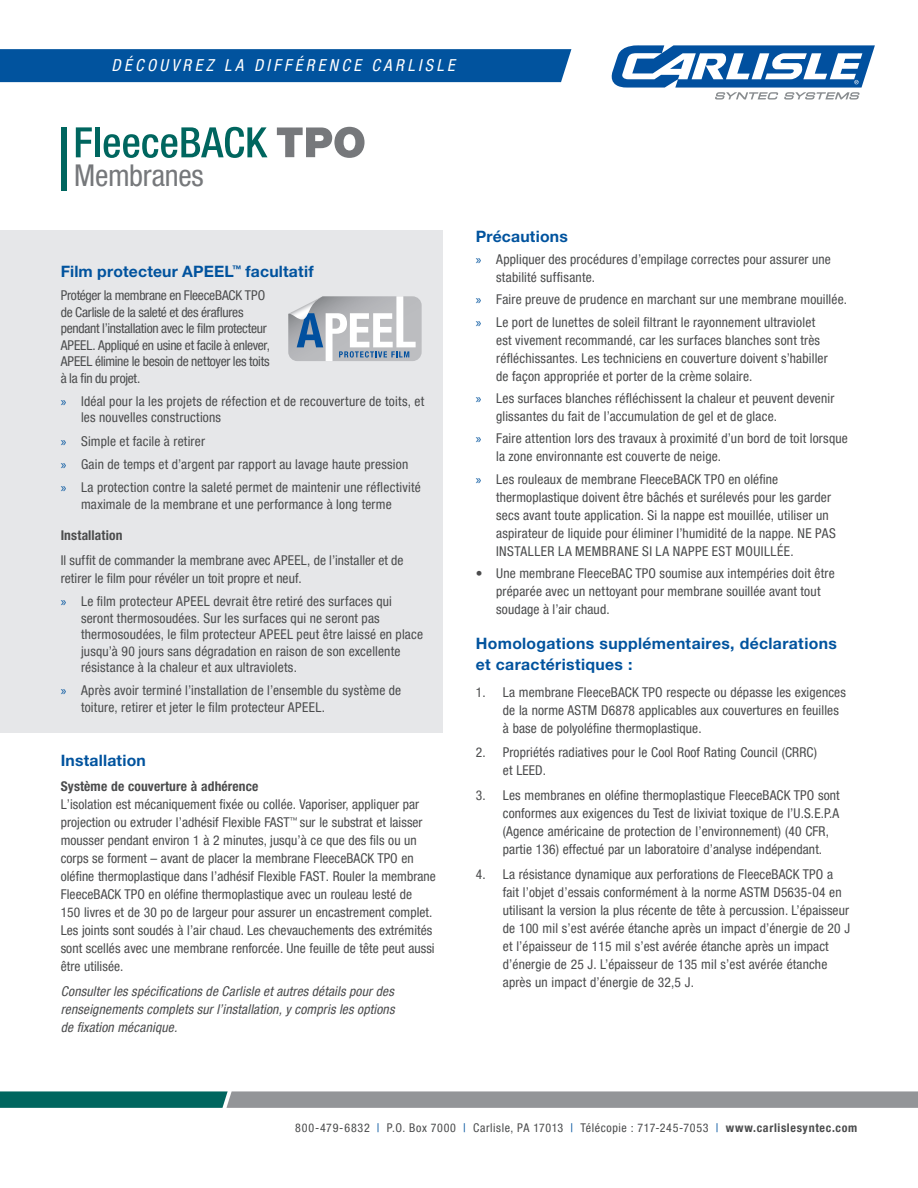
<style>
.page{position:relative;width:918px;height:1188px;background:#fff}
.page>*{position:absolute;margin:0;border:0;box-sizing:border-box;transform-origin:0 0}
.t1{font:condensed 30px "Helvetica Neue LT Pro";letter-spacing:-.01em;color:#76787b}
.t2{font:italic condensed 16.5px "Helvetica Neue LT Pro";letter-spacing:.21em;color:#fff}
.t3{font:700 15.75px/21px "Helvetica Neue LT Pro";letter-spacing:.02em;color:#01539e}
.t4{font:condensed 13.5px/18px "Helvetica Neue LT Pro";letter-spacing:.01em;color:#4b4c4d}
.t5{font:condensed 13.5px/16.5px "Helvetica Neue LT Pro";letter-spacing:-.02em;color:#4b4c4d}
.t6{font:italic condensed 13.5px/18px "Helvetica Neue LT Pro";letter-spacing:.015em;color:#4b4c4d;text-align:justify}
.t7{font:700 condensed 13.5px "Helvetica Neue LT Pro";letter-spacing:.01em;color:#4b4c4d}
.t8{font:condensed 12px "Helvetica Neue LT Pro";letter-spacing:.05em;color:#4b4c4d}
.s1{font-family:"Myriad Pro";font-stretch:normal;color:#01539e}
.s2{color:#01539e}
.s3{font-weight:700}
</style>
<div class="page">
<svg style="left:277px;top:127px;width:88px;height:31px"></svg>
<svg style="left:76px;top:127px;width:16px;height:30px"></svg>
<div style="left:95px;top:127px;width:5px;height:30px;background:#00665f"></div>
<svg style="left:104px;top:127px;width:164px;height:31px"></svg>
<div style="left:61px;top:127px;width:6px;height:64px;background:#00665f"></div>
<div style="left:0;top:230px;width:442px;height:502px;background:#e6e7e9"></div>
<svg style="left:288px;top:296px;width:134px;height:65px;background:#b9c0c8"></svg>
<svg style="left:0;top:1091px;width:918px;height:17px;background:#748d8e"></svg>
<div style="left:0;top:49px;width:571px;height:33px;background:#01539e"></div>
<svg style="left:612px;top:45px;width:263px;height:55px"></svg>
<p class="t2" style="left:112px;top:55px;width:345px">DÉCOUVREZ LA DIFFÉRENCE CARLISLE</p>
<p class="t1" style="left:74px;top:158px;width:131px">Membranes</p>
<p class="t3" style="left:61px;top:260px;width:254px">Film protecteur APEEL<sup>™</sup> facultatif</p>
<p class="t5" style="left:61px;top:287px;width:211px">Protéger la membrane en FleeceBACK TPO de Carlisle de la saleté et des éraflures pendant l’installation avec le film protecteur APEEL. Appliqué en usine et facile à enlever, APEEL élimine le besoin de nettoyer les toits à la fin du projet.</p>
<p class="t4" style="left:81px;top:393px;width:345px;line-height:16.5px;text-indent:-20px"><span class="s1">»</span> Idéal pour la les projets de réfection et de recouverture de toits, et les nouvelles constructions</p>
<p class="t4" style="left:61px;top:432px;width:146px"><span class="s1">»</span> Simple et facile à retirer</p>
<p class="t4" style="left:61px;top:455px;width:349px"><span class="s1">»</span> Gain de temps et d’argent par rapport au lavage haute pression</p>
<p class="t4" style="left:81px;top:479px;width:341px;line-height:16.5px;text-indent:-20px"><span class="s1">»</span> La protection contre la saleté permet de maintenir une réflectivité maximale de la membrane et une performance à long terme</p>
<p class="t7" style="left:61px;top:527px;width:63px">Installation</p>
<p class="t4" style="left:61px;top:551px;width:344px">Il suffit de commander la membrane avec APEEL, de l’installer et de retirer le film pour révéler un toit propre et neuf.</p>
<p class="t4" style="left:81px;top:593px;width:344px;line-height:16.5px;text-indent:-20px"><span class="s1">»</span> Le film protecteur APEEL devrait être retiré des surfaces qui seront thermosoudées. Sur les surfaces qui ne seront pas thermosoudées, le film protecteur APEEL peut être laissé en place jusqu’à 90 jours sans dégradation en raison de son excellente résistance à la chaleur et aux ultraviolets.</p>
<p class="t4" style="left:81px;top:682px;width:322px;line-height:16.5px;text-indent:-20px"><span class="s1">»</span> Après avoir terminé l’installation de l’ensemble du système de toiture, retirer et jeter le film protecteur APEEL.</p>
<p class="t3" style="left:61px;top:750px;width:87px">Installation</p>
<p class="t7" style="left:61px;top:778px;width:199px">Système de couverture à adhérence</p>
<p class="t4" style="left:61px;top:795px;width:377px">L’isolation est mécaniquement fixée ou collée. Vaporiser, appliquer par projection ou extruder l’adhésif Flexible FAST<sup>™</sup> sur le substrat et laisser mousser pendant environ 1 à 2 minutes, jusqu’à ce que des fils ou un corps se forment – avant de placer la membrane FleeceBACK TPO en oléfine thermoplastique dans l’adhésif Flexible FAST. Rouler la membrane FleeceBACK TPO en oléfine thermoplastique avec un rouleau lesté de<br>150 livres et de 30 po de largeur pour assurer un encastrement complet.<br>Les joints sont soudés à l’air chaud. Les chevauchements des extrémités sont scellés avec une membrane renforcée. Une feuille de tête peut aussi être utilisée.</p>
<p class="t6" style="left:61px;top:982px;width:335px">Consulter les spécifications de Carlisle et autres détails pour des renseignements complets sur l’installation, y compris les options de fixation mécanique.</p>
<p class="t3" style="left:476px;top:225px;width:94px">Précautions</p>
<p class="t4" style="left:496px;top:250px;width:336px;text-indent:-20px"><span class="s1">»</span> Appliquer des procédures d’empilage correctes pour assurer une stabilité suffisante.</p>
<p class="t4" style="left:476px;top:291px;width:373px"><span class="s1">»</span> Faire preuve de prudence en marchant sur une membrane mouillée.</p>
<p class="t4" style="left:496px;top:313px;width:333px;text-indent:-20px"><span class="s1">»</span> Le port de lunettes de soleil filtrant le rayonnement ultraviolet est vivement recommandé, car les surfaces blanches sont très réfléchissantes. Les techniciens en couverture doivent s’habiller de façon appropriée et porter de la crème solaire.</p>
<p class="t4" style="left:496px;top:389px;width:340px;text-indent:-20px"><span class="s1">»</span> Les surfaces blanches réfléchissent la chaleur et peuvent devenir glissantes du fait de l’accumulation de gel et de glace.</p>
<p class="t4" style="left:496px;top:430px;width:353px;text-indent:-20px"><span class="s1">»</span> Faire attention lors des travaux à proximité d’un bord de toit lorsque la zone environnante est couverte de neige.</p>
<p class="t4" style="left:496px;top:470px;width:341px;text-indent:-20px"><span class="s1">»</span> Les rouleaux de membrane FleeceBACK TPO en oléfine thermoplastique doivent être bâchés et surélevés pour les garder secs avant toute application. Si la nappe est mouillée, utiliser un aspirateur de liquide pour éliminer l’humidité de la nappe. NE PAS INSTALLER LA MEMBRANE SI LA NAPPE EST MOUILLÉE.</p>
<p class="t4" style="left:496px;top:564px;width:340px;text-indent:-20px">• Une membrane FleeceBAC TPO soumise aux intempéries doit être préparée avec un nettoyant pour membrane souillée avant tout soudage à l’air chaud.</p>
<p class="t3" style="left:476px;top:632px;width:362px">Homologations supplémentaires, déclarations et caractéristiques :</p>
<p class="t4" style="left:503px;top:683px;width:345px;text-indent:-27px">1. La membrane FleeceBACK TPO respecte ou dépasse les exigences de la norme ASTM D6878 applicables aux couvertures en feuilles à base de polyoléfine thermoplastique.</p>
<p class="t4" style="left:503px;top:743px;width:316px;text-indent:-27px">2. Propriétés radiatives pour le Cool Roof Rating Council (CRRC) et LEED.</p>
<p class="t4" style="left:503px;top:786px;width:338px;text-indent:-27px">3. Les membranes en oléfine thermoplastique FleeceBACK TPO sont conformes aux exigences du Test de lixiviat toxique de l’U.S.E.P.A (Agence américaine de protection de l’environnement) (40 CFR, partie 136) effectué par un laboratoire d’analyse indépendant.</p>
<p class="t4" style="left:503px;top:865px;width:349px;text-indent:-27px">4. La résistance dynamique aux perforations de FleeceBACK TPO a fait l’objet d’essais conformément à la norme ASTM D5635-04 en utilisant la version la plus récente de tête à percussion. L’épaisseur de 100 mil s’est avérée étanche après un impact d’énergie de 20 J et l’épaisseur de 115 mil s’est avérée étanche après un impact d’énergie de 25 J. L’épaisseur de 135 mil s’est avérée étanche après un impact d’énergie de 32,5 J.</p>
<p class="t8" style="left:295px;top:1121px;width:563px">800-479-6832 <span class="s2">|</span> P.O. Box 7000 <span class="s2">|</span> Carlisle, PA 17013 <span class="s2">|</span> Télécopie : 717-245-7053 <span class="s2">|</span> <span class="s3">www.carlislesyntec.com</span></p>
</div>
